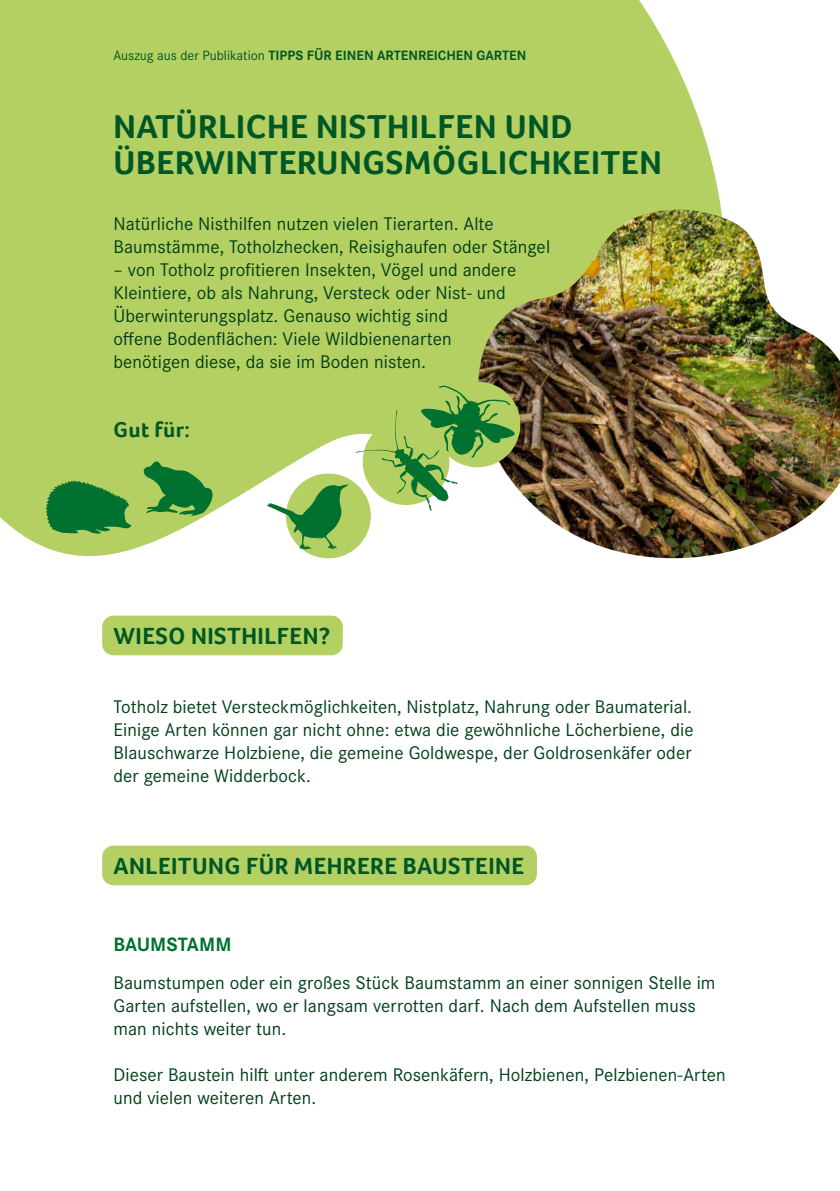
<style>
.page{position:relative;width:840px;height:1191px;background:#fff}
.page>*{position:absolute;margin:0;border:0;box-sizing:border-box;transform-origin:0 0}
.t1{font:700 34px/36px "Foco";letter-spacing:.02em;color:#005726}
.t2{font:700 24px "Foco";letter-spacing:.02em;color:#005726}
.t3{font:700 22px "Foco";letter-spacing:.02em;color:#005726}
.t4{font:700 20px "Corporate S Pro";letter-spacing:.005em;color:#00712e}
.t5{font:19px/23px "Corporate S Pro";letter-spacing:.005em;color:#003f18}
.t6{font:700 14px "Corporate S Pro";color:#005726}
.s1{font-weight:400}
</style>
<div class="page">
<div style="left:102px;top:615px;width:240px;height:40px;background:#b5d062;border-radius:11px"></div>
<div style="left:102px;top:845px;width:434px;height:40px;background:#b5d062;border-radius:11px"></div>
<svg style="left:0;top:0;width:722px;height:631px;fill:#b5d062"></svg>
<img style="left:454px;top:210px;width:385px;height:394px">
<div style="left:88px;top:447px;width:96px;height:96px;background:#b5d062;border-radius:50%"></div>
<svg style="left:45px;top:480px;width:86px;height:54px"></svg>
<svg style="left:143px;top:461px;width:70px;height:55px"></svg>
<div style="left:286px;top:473px;width:84px;height:85px;background:#b5d062;border-radius:50%"></div>
<svg style="left:266px;top:484px;width:82px;height:66px"></svg>
<svg style="left:354px;top:380px;width:168px;height:130px"></svg>
<p class="t6" style="left:113px;top:45px;width:414px"><span class="s1">Auszug aus der Publikation</span> TIPPS FÜR EINEN ARTENREICHEN GARTEN</p>
<h1 class="t1" style="left:113px;top:108px;width:549px">NATÜRLICHE NISTHILFEN UND<br>ÜBERWINTERUNGSMÖGLICHKEITEN</h1>
<p class="t5" style="left:113px;top:211px;width:438px">Natürliche Nisthilfen nutzen vielen Tierarten. Alte<br>Baumstämme, Totholzhecken, Reisighaufen oder Stängel</p>
<p class="t5" style="left:113px;top:257px;width:404px">– von Totholz profitieren Insekten, Vögel und andere Kleintiere, ob als Nahrung, Versteck oder Nist- und Überwinterungsplatz. Genauso wichtig sind<br>offene Bodenflächen: Viele Wildbienenarten benötigen diese, da sie im Boden nisten.</p>
<p class="t3" style="left:113px;top:415px;width:78px">Gut für:</p>
<p class="t2" style="left:113px;top:620px;width:218px">WIESO NISTHILFEN?</p>
<p class="t5" style="left:113px;top:694px;width:581px;text-align:justify">Totholz bietet Versteckmöglichkeiten, Nistplatz, Nahrung oder Baumaterial.<br>Einige Arten können gar nicht ohne: etwa die gewöhnliche Löcherbiene, die Blauschwarze Holzbiene, die gemeine Goldwespe, der Goldrosenkäfer oder der gemeine Widderbock.</p>
<p class="t2" style="left:113px;top:850px;width:412px">ANLEITUNG FÜR MEHRERE BAUSTEINE</p>
<p class="t4" style="left:113px;top:929px;width:119px">BAUMSTAMM</p>
<p class="t5" style="left:113px;top:970px;width:603px">Baumstumpen oder ein großes Stück Baumstamm an einer sonnigen Stelle im<br>Garten aufstellen, wo er langsam verrotten darf. Nach dem Aufstellen muss man nichts weiter tun.</p>
<p class="t5" style="left:113px;top:1062px;width:613px">Dieser Baustein hilft unter anderem Rosenkäfern, Holzbienen, Pelzbienen-Arten und vielen weiteren Arten.</p>
</div>
